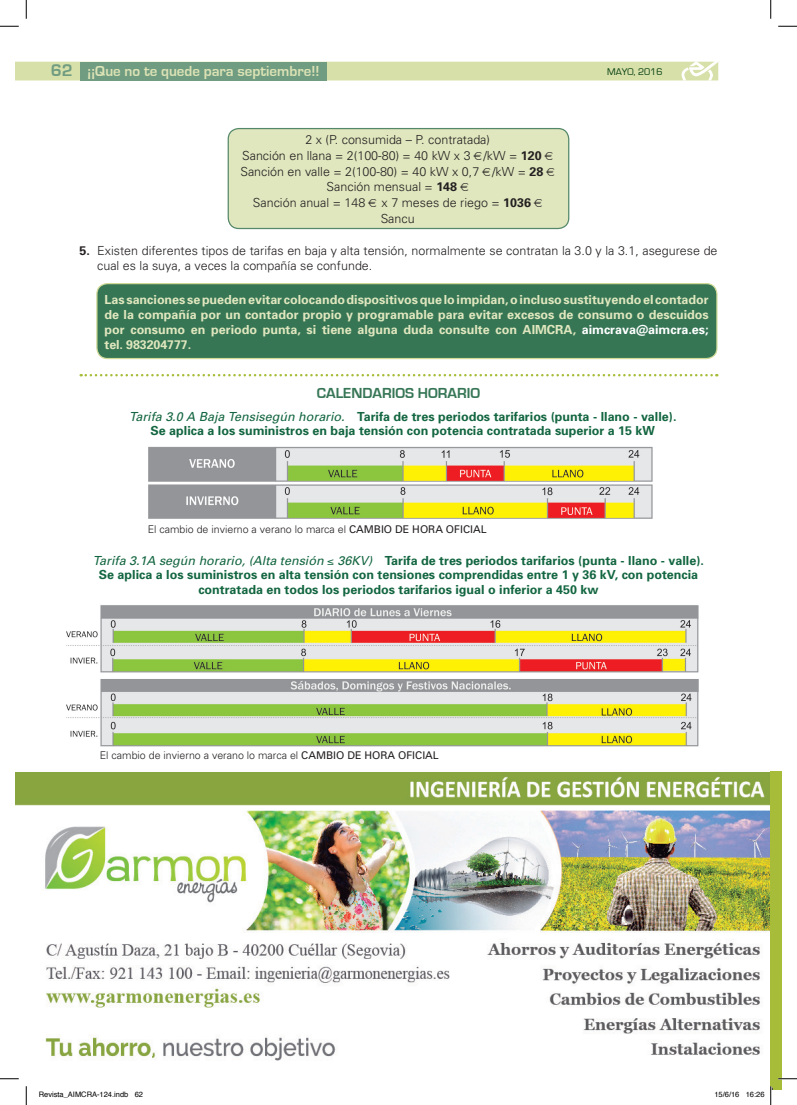
<style>
.page{position:relative;width:797px;height:1105px;background:#fff}
.page>*{position:absolute;margin:0;border:0;box-sizing:border-box;transform-origin:0 0}
.t1{font:700 15px "Eurostile";color:#dce3b5}
.Titulo_1{font:700 15px "Eurostile";color:#367655}
.Titulo_Tabla{font:700 12.5px/14.4px "Univers";color:#136641;text-align:center}
.Guiones{font:300 12.5px/15.8px "Univers";color:#231f20}
.t2{font:700 12.5px/15px "Univers";color:#e0e7be;text-align:justify}
.Guiones-2{font:300 10.62px "Univers";color:#231f20}
.t3{font:10px "Eurostile";color:#003b0d}
.t4{font:7.5px "Helvetica";color:#000}
.s1{font-size:17.5px;color:#709c81}
.s2{font-weight:700}
.s3{color:#fff}
.s4{font-weight:400;font-style:italic}
.s5{font-weight:400}
</style>
<div class="page">
<div style="left:16px;top:62px;width:702px;height:18px;background:#d8e0aa"></div>
<div style="left:80px;top:62px;width:247px;height:18px;background:#709c81"></div>
<div style="left:228px;top:129px;width:340px;height:99px;background:#e0e7be;border-radius:11px"></div>
<div style="left:228px;top:128px;width:341px;height:101px;border:1px solid #548869;border-radius:11px"></div>
<div style="left:97px;top:284px;width:620px;height:75px;background:#367655;border-radius:11px"></div>
<div style="left:96px;top:283px;width:621px;height:76px;border:1px solid #d0da96;border-radius:11px"></div>
<img style="left:16px;top:772px;width:754px;height:289px">
<div style="left:770px;top:772px;width:11px;height:317px;background:#a7bd39"></div>
<svg style="left:81px;top:374px;width:636px;height:2px"></svg>
<img style="left:148px;top:446px;width:505px;height:73px">
<img style="left:66px;top:605px;width:633px;height:142px">
<svg style="left:0;top:25px;width:19px;height:2px"></svg>
<svg style="left:778px;top:25px;width:19px;height:2px"></svg>
<svg style="left:0;top:1078px;width:19px;height:1px"></svg>
<svg style="left:25px;top:0;width:2px;height:19px"></svg>
<svg style="left:25px;top:1086px;width:2px;height:19px"></svg>
<svg style="left:770px;top:0;width:1px;height:19px"></svg>
<svg style="left:770px;top:1078px;width:27px;height:27px"></svg>
<p class="t1" style="left:51px;top:63px;width:270px"><span class="s1">62</span> ¡¡Que no te quede para septiembre!!</p>
<p class="t3" style="left:607px;top:66px;width:57px">MAYO, 2016</p>
<p class="Guiones" style="left:305px;top:132px;width:186px">2 x (P. consumida – P. contratada)</p>
<p class="Guiones" style="left:242px;top:148px;width:301px">Sanción en llana = 2(100-80) = 40 kW x 3 /kW = <span class="s2">120</span></p>
<p class="Guiones" style="left:240px;top:163px;width:304px">Sanción en valle = 2(100-80) = 40 kW x 0,7 /kW = <span class="s2">28</span></p>
<p class="Guiones" style="left:326px;top:179px;width:132px">Sanción mensual = <span class="s2">148</span></p>
<p class="Guiones" style="left:253px;top:195px;width:114px">Sanción anual = 148</p>
<p class="Guiones" style="left:380px;top:195px;width:152px">x 7 meses de riego = <span class="s2">1036<br></span>Sancu</p>
<p class="Guiones" style="left:97px;top:243px;width:622px;line-height:15px;text-indent:-18px"><span class="s2">5.</span> Existen diferentes tipos de tarifas en baja y alta tensión, normalmente se contratan la 3.0 y la 3.1, asegurese de cual es la suya, a veces la compañía se confunde.</p>
<p class="t2" style="left:105px;top:292px;width:605px">Las sanciones se pueden evitar colocando dispositivos que lo impidan, o incluso sustituyendo el contador de la compañía por un contador propio y programable para evitar excesos de consumo o descuidos por consumo en periodo punta, si tiene alguna duda consulte con AIMCRA, <span class="s3">aimcrava@aimcra.es; </span>tel. 983204777.</p>
<p class="Titulo_1" style="left:317px;top:385px;width:165px">CALENDARIOS HORARIO</p>
<p class="Titulo_Tabla" style="left:129px;top:409px;width:549px"><span class="s4">Tarifa 3.0 A Baja Tensisegún horario.</span> Tarifa de tres periodos tarifarios (punta - llano - valle).<br>Se aplica a los suministros en baja tensión con potencia contratada superior a 15 kW</p>
<p class="Guiones-2" style="left:148px;top:522px;width:340px">El cambio de invierno a verano lo marca el <span class="s5">CAMBIO DE HORA OFICIAL</span></p>
<p class="Titulo_Tabla" style="left:93px;top:553px;width:612px"><span class="s4">Tarifa 3.1A según horario, (Alta tensión</span> ≤ <span class="s4">36KV)</span> Tarifa de tres periodos tarifarios (punta - llano - valle).<br>Se aplica a los suministros en alta tensión con tensiones comprendidas entre 1 y 36 kV, con potencia contratada en todos los periodos tarifarios igual o inferior a 450 kw</p>
<p class="Guiones-2" style="left:100px;top:749px;width:340px">El cambio de invierno a verano lo marca el <span class="s5">CAMBIO DE HORA OFICIAL</span></p>
<p class="t4" style="left:39px;top:1089px;width:106px">Revista_AIMCRA-124.indb 62</p>
<p class="t4" style="left:714px;top:1089px;width:52px">15/6/16 16:26</p>
</div>
